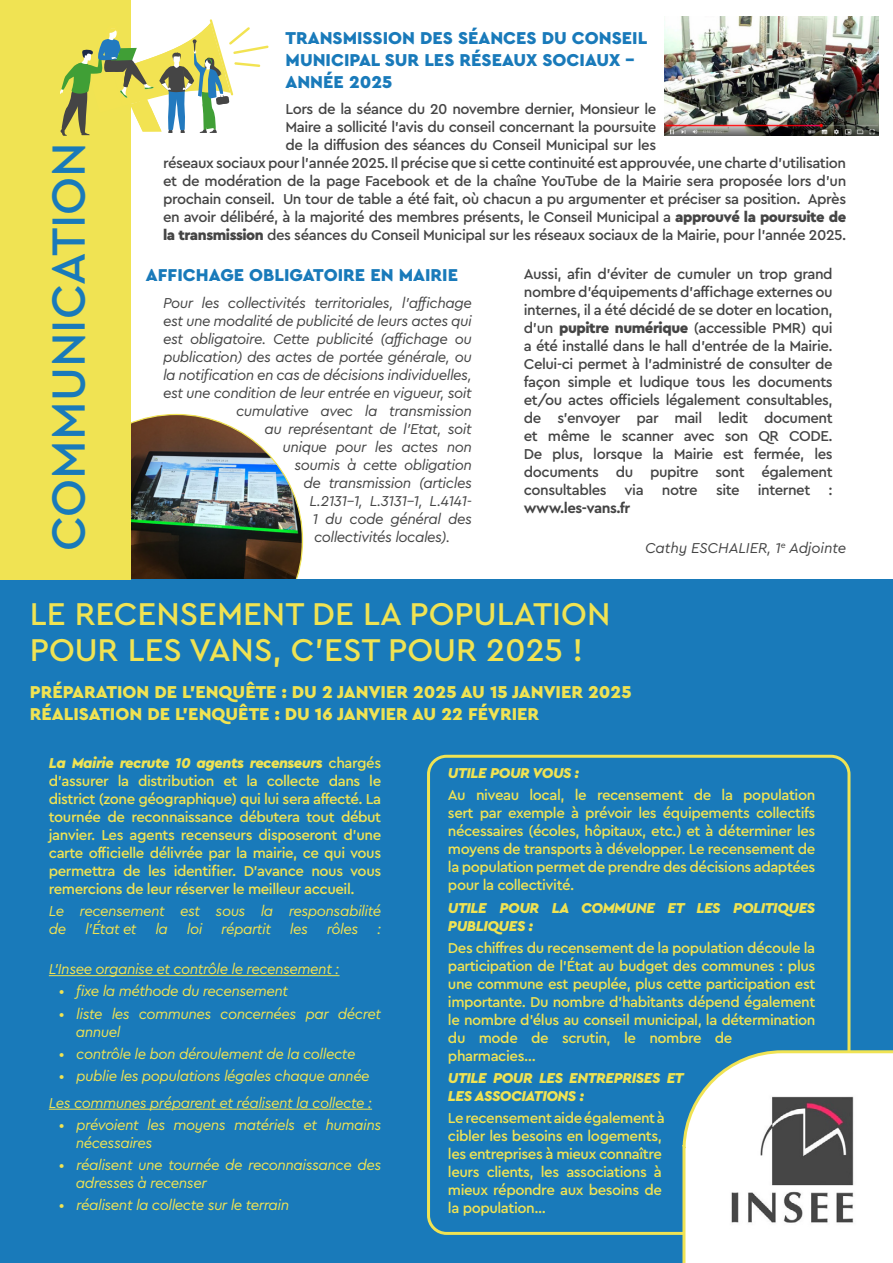
<style>
.page{position:relative;width:893px;height:1263px;background:#fff}
.page>*{position:absolute;margin:0;border:0;box-sizing:border-box;transform-origin:0 0}
.t1{font:500 48.75px "Cera Pro";color:#197aba}
.t2{font:500 33px/36px "Cera Pro";color:#f0e353}
.t3{font:900 18px/21.6px "Cera Pro";color:#197aba}
.t4{font:900 18px/21.6px "Cera Pro";color:#f0e353}
.t5{font:500 15px/18px "Cera Pro";letter-spacing:-.03em;color:#454545;text-align:justify}
.t6{font:500 15px/18px "Cera Pro";letter-spacing:-.03em;color:#f0e353;text-align:justify}
.t7{font:italic 15px "Cera Pro";letter-spacing:-.03em;color:#454545}
.t8{font:italic 15px/18px "Cera Pro";letter-spacing:-.03em;color:#f0e353}
.t9{font:italic 900 15px/18px "Cera Pro";letter-spacing:-.03em;color:#f0e353}
.t10{font:italic 15px "Cera Pro";letter-spacing:-.01em;color:#454545}
.t11{font:700 15px "Cera Pro";letter-spacing:-.03em;color:#454545}
.s1{font-weight:900}
.s2{font-weight:900;font-style:italic}
</style>
<div class="page">
<img style="left:130px;top:414px;width:172px;height:165px">
<div style="left:0;top:579px;width:893px;height:684px;background:#197aba"></div>
<div style="left:427px;top:755px;width:423px;height:480px;border:3px solid #f0e353;border-radius:18px"></div>
<hr style="left:49px;top:975px;width:290px;height:1px;background:#f0e353">
<hr style="left:49px;top:1109px;width:323px;height:1px;background:#f0e353">
<div style="left:0;top:0;width:130px;height:579px;background:#f0e353"></div>
<svg style="left:60px;top:19px;width:208px;height:117px"></svg>
<svg style="left:681px;top:1049px;width:212px;height:214px;background:#d0d4d5"></svg>
<img style="left:665px;top:16px;width:213px;height:119px">
<h1 class="t1" style="left:36px;top:551px;width:411px;rotate:-90deg">COMMUNICATION</h1>
<p class="t3" style="left:286px;top:27px;width:363px">TRANSMISSION DES SÉANCES DU CONSEIL<br>MUNICIPAL SUR LES RÉSEAUX SOCIAUX -<br>ANNÉE 2025</p>
<p class="t5" style="left:286px;top:99px;width:372px">Lors de la séance du 20 novembre dernier, Monsieur le</p>
<p class="t5" style="left:286px;top:117px;width:372px">Maire a sollicité l’avis du conseil concernant la poursuite</p>
<p class="t5" style="left:286px;top:135px;width:372px">de la diffusion des séances du Conseil Municipal sur les</p>
<p class="t5" style="left:163px;top:153px;width:685px">réseaux sociaux pour l’année 2025. Il précise que si cette continuité est approuvée, une charte d’utilisation</p>
<p class="t5" style="left:163px;top:171px;width:685px">et de modération de la page Facebook et de la chaîne YouTube de la Mairie sera proposée lors d’un</p>
<p class="t5" style="left:163px;top:189px;width:685px">prochain conseil. Un tour de table a été fait, où chacun a pu argumenter et préciser sa position. Après</p>
<p class="t5" style="left:163px;top:207px;width:685px">en avoir délibéré, à la majorité des membres présents, le Conseil Municipal a <span class="s1">approuvé la poursuite de</span></p>
<p class="t5" style="left:163px;top:225px;width:685px"><span class="s1">la transmission</span> des séances du Conseil Municipal sur les réseaux sociaux de la Mairie, pour l’année 2025.</p>
<p class="t3" style="left:146px;top:264px;width:314px">AFFICHAGE OBLIGATOIRE EN MAIRIE</p>
<p class="t7" style="left:163px;top:293px;width:310px">Pour les collectivités territoriales, l’affichage</p>
<p class="t7" style="left:163px;top:311px;width:310px">est une modalité de publicité de leurs actes qui</p>
<p class="t7" style="left:163px;top:329px;width:310px">est obligatoire. Cette publicité (affichage ou</p>
<p class="t7" style="left:163px;top:347px;width:310px">publication) des actes de portée générale, ou</p>
<p class="t7" style="left:163px;top:365px;width:310px">la notification en cas de décisions individuelles,</p>
<p class="t7" style="left:163px;top:383px;width:310px">est une condition de leur entrée en vigueur, soit</p>
<p class="t7" style="left:236px;top:401px;width:237px">cumulative avec la transmission</p>
<p class="t7" style="left:264px;top:419px;width:209px">au représentant de l’Etat, soit</p>
<p class="t7" style="left:282px;top:437px;width:191px">unique pour les actes non</p>
<p class="t7" style="left:294px;top:455px;width:179px">soumis à cette obligation</p>
<p class="t7" style="left:303px;top:473px;width:170px">de transmission (articles</p>
<p class="t7" style="left:309px;top:491px;width:164px">L.2131-1, L.3131-1, L.4141-</p>
<p class="t7" style="left:312px;top:509px;width:161px">1 du code général des</p>
<p class="t7" style="left:314px;top:527px;width:138px">collectivités locales).</p>
<p class="t5" style="left:524px;top:264px;width:310px">Aussi, afin d’éviter de cumuler un trop grand nombre d’équipements d’affichage externes ou internes, il a été décidé de se doter en location, d’un <span class="s1">pupitre numérique</span> (accessible PMR) qui a été installé dans le hall d’entrée de la Mairie.<br>Celui-ci permet à l’administré de consulter de façon simple et ludique tous les documents et/ou actes officiels légalement consultables, de s’envoyer par mail ledit document et même le scanner avec son QR CODE.<br>De plus, lorsque la Mairie est fermée, les documents du pupitre sont également consultables via notre site internet :</p>
<p class="t11" style="left:524px;top:498px;width:108px">www.les-vans.fr</p>
<p class="t10" style="left:645px;top:538px;width:203px">Cathy ESCHALIER, 1<sup>e</sup> Adjointe</p>
<h2 class="t2" style="left:30px;top:594px;width:582px">LE RECENSEMENT DE LA POPULATION<br>POUR LES VANS, C’EST POUR 2025 !</h2>
<p class="t4" style="left:30px;top:681px;width:603px">PRÉPARATION DE L’ENQUÊTE : DU 2 JANVIER 2025 AU 15 JANVIER 2025<br>RÉALISATION DE L’ENQUÊTE : DU 16 JANVIER AU 22 FÉVRIER</p>
<p class="t6" style="left:49px;top:753px;width:334px"><span class="s2">La Mairie recrute 10 agents recenseurs</span> chargés d’assurer la distribution et la collecte dans le district (zone géographique) qui lui sera affecté. La tournée de reconnaissance débutera tout début janvier. Les agents recenseurs disposeront d’une carte officielle délivrée par la mairie, ce qui vous permettra de les identifier. D’avance nous vous remercions de leur réserver le meilleur accueil.</p>
<p class="t8" style="left:49px;top:901px;width:334px">Le recensement est sous la responsabilité de l’État et la loi répartit les rôles :</p>
<p class="t8" style="left:49px;top:959px;width:292px">L’Insee organise et contrôle le recensement :</p>
<p class="t8" style="left:59px;top:982px;width:231px">• fixe la méthode du recensement</p>
<p class="t8" style="left:76px;top:1004px;width:307px;text-indent:-17px">• liste les communes concernées par décret annuel</p>
<p class="t8" style="left:59px;top:1044px;width:298px">• contrôle le bon déroulement de la collecte</p>
<p class="t8" style="left:49px;top:1062px;width:325px;line-height:26.5px;text-align:center">• publie les populations légales chaque année<br>Les communes préparent et réalisent la collecte :</p>
<p class="t8" style="left:76px;top:1115px;width:307px;text-indent:-17px">• prévoient les moyens matériels et humains nécessaires</p>
<p class="t8" style="left:76px;top:1155px;width:307px;text-indent:-17px">• réalisent une tournée de reconnaissance des adresses à recenser</p>
<p class="t8" style="left:59px;top:1196px;width:232px">• réalisent la collecte sur le terrain</p>
<p class="t9" style="left:448px;top:763px;width:133px">UTILE POUR VOUS :</p>
<p class="t6" style="left:448px;top:786px;width:369px">Au niveau local, le recensement de la population sert par exemple à prévoir les équipements collectifs nécessaires (écoles, hôpitaux, etc.) et à déterminer les moyens de transports à développer. Le recensement de la population permet de prendre des décisions adaptées pour la collectivité.</p>
<p class="t9" style="left:448px;top:898px;width:369px">UTILE POUR LA COMMUNE ET LES POLITIQUES<br>PUBLIQUES :</p>
<p class="t6" style="left:448px;top:938px;width:369px;text-align:left">Des chiffres du recensement de la population découle la participation de l’État au budget des communes : plus une commune est peuplée, plus cette participation est importante. Du nombre d’habitants dépend également le nombre d’élus au conseil municipal, la détermination du mode de scrutin, le nombre de pharmacies…</p>
<p class="t9" style="left:448px;top:1068px;width:237px">UTILE POUR LES ENTREPRISES ET<br>LES ASSOCIATIONS :</p>
<p class="t6" style="left:448px;top:1109px;width:218px;text-align:left">Le recensement aide également à cibler les besoins en logements, les entreprises à mieux connaître leurs clients, les associations à mieux répondre aux besoins de la population...</p>
</div>
